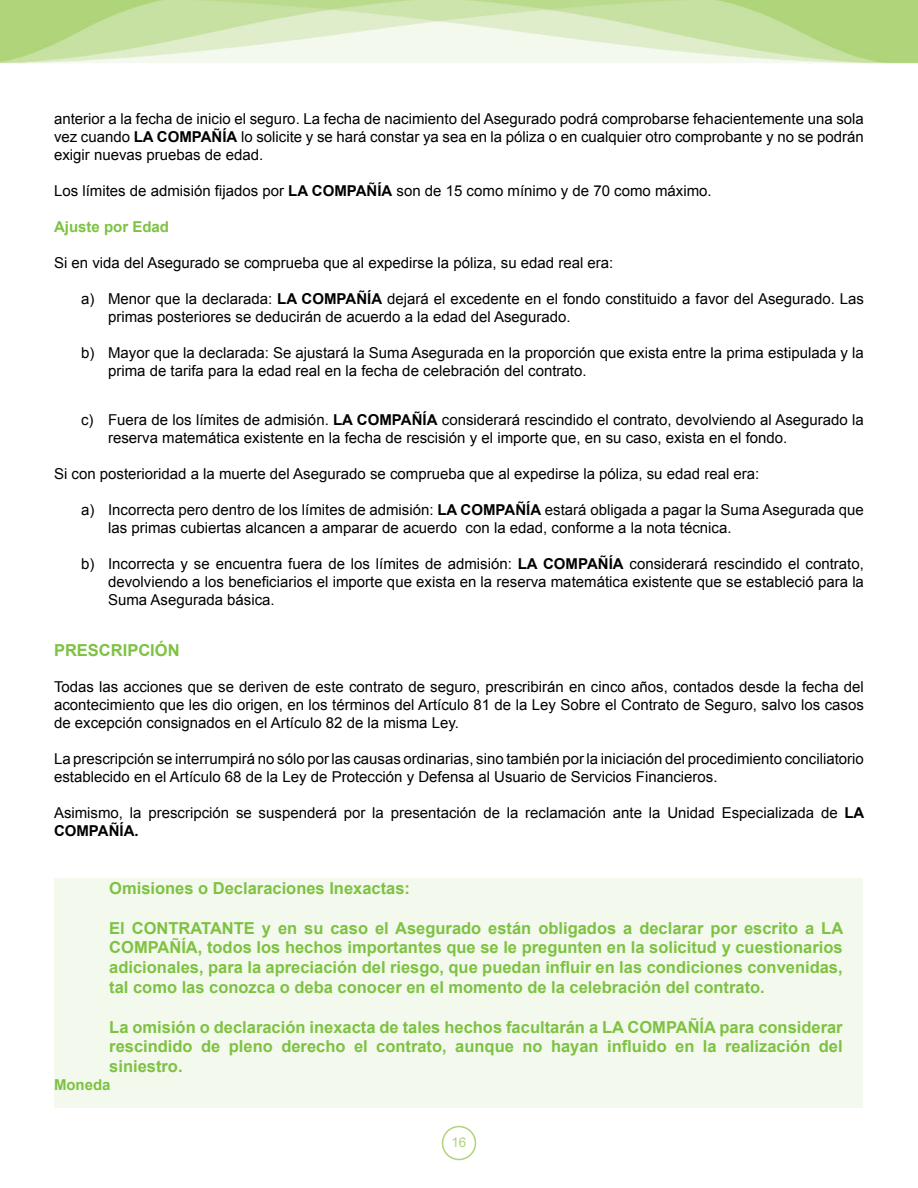
<style>
.page{position:relative;width:918px;height:1188px;background:#fff}
.page>*{position:absolute;margin:0;border:0;box-sizing:border-box;transform-origin:0 0}
.t1{font:700 16.5px/19.8px "Arial";color:#7dc242;text-align:justify}
.t2{font:15px/18px "Arial";color:#000}
.t3{font:700 15px "Arial";color:#7dc242}
.t4{font:13.5px "Arial";color:#aed479}
.s1{font-weight:700}
</style>
<div class="page">
<img style="left:0;top:0;width:918px;height:64px">
<div style="left:442px;top:1126px;width:34px;height:34px;border:2px solid #aed479;border-radius:50%"></div>
<div style="left:54px;top:878px;width:808px;height:229px;background:#f4f9ee"></div>
<p class="t2" style="left:54px;top:109px;width:811px;text-align:justify">anterior a la fecha de inicio el seguro. La fecha de nacimiento del Asegurado podrá comprobarse fehacientemente una sola vez cuando <span class="s1">LA COMPAÑÍA</span> lo solicite y se hará constar ya sea en la póliza o en cualquier otro comprobante y no se podrán exigir nuevas pruebas de edad.</p>
<p class="t2" style="left:54px;top:181px;width:659px">Los límites de admisión fijados por <span class="s1">LA COMPAÑÍA</span> son de 15 como mínimo y de 70 como máximo.</p>
<p class="t3" style="left:54px;top:216px;width:117px">Ajuste por Edad</p>
<p class="t2" style="left:54px;top:253px;width:561px">Si en vida del Asegurado se comprueba que al expedirse la póliza, su edad real era:</p>
<p class="t2" style="left:108px;top:289px;width:758px;text-indent:-27px">a) Menor que la declarada: <span class="s1">LA COMPAÑÍA</span> dejará el excedente en el fondo constituido a favor del Asegurado. Las primas posteriores se deducirán de acuerdo a la edad del Asegurado.</p>
<p class="t2" style="left:108px;top:343px;width:757px;text-indent:-27px">b) Mayor que la declarada: Se ajustará la Suma Asegurada en la proporción que exista entre la prima estipulada y la prima de tarifa para la edad real en la fecha de celebración del contrato.</p>
<p class="t2" style="left:108px;top:411px;width:757px;text-indent:-27px">c) Fuera de los límites de admisión. <span class="s1">LA COMPAÑÍA</span> considerará rescindido el contrato, devolviendo al Asegurado la reserva matemática existente en la fecha de rescisión y el importe que, en su caso, exista en el fondo.</p>
<p class="t2" style="left:54px;top:465px;width:707px">Si con posterioridad a la muerte del Asegurado se comprueba que al expedirse la póliza, su edad real era:</p>
<p class="t2" style="left:108px;top:501px;width:757px;text-indent:-27px">a) Incorrecta pero dentro de los límites de admisión: <span class="s1">LA COMPAÑÍA</span> estará obligada a pagar la Suma Asegurada que las primas cubiertas alcancen a amparar de acuerdo con la edad, conforme a la nota técnica.</p>
<p class="t2" style="left:108px;top:555px;width:757px;text-align:justify;text-indent:-27px">b) Incorrecta y se encuentra fuera de los límites de admisión: <span class="s1">LA COMPAÑÍA</span> considerará rescindido el contrato, devolviendo a los beneficiarios el importe que exista en la reserva matemática existente que se estableció para la Suma Asegurada básica.</p>
<p class="t1" style="left:54px;top:641px;width:12px">Prescri</p>
<p class="t1" style="left:127px;top:641px;width:51px">pción</p>
<p class="t2" style="left:54px;top:678px;width:811px;text-align:justify">Todas las acciones que se deriven de este contrato de seguro, prescribirán en cinco años, contados desde la fecha del acontecimiento que les dio origen, en los términos del Artículo 81 de la Ley Sobre el Contrato de Seguro, salvo los casos de excepción consignados en el Artículo 82 de la misma Ley.</p>
<p class="t2" style="left:54px;top:750px;width:811px">La prescripción se interrumpirá no sólo por las causas ordinarias, sino también por la iniciación del procedimiento conciliatorio establecido en el Artículo 68 de la Ley de Protección y Defensa al Usuario de Servicios Financieros.</p>
<p class="t2" style="left:54px;top:804px;width:812px">Asimismo, la prescripción se suspenderá por la presentación de la reclamación ante la Unidad Especializada de <span class="s1">LA<br>COMPAÑÍA.</span></p>
<p class="t1" style="left:109px;top:879px;width:302px">Omisiones o Declaraciones Inexactas:</p>
<p class="t1" style="left:109px;top:918px;width:736px">El CONTRATANTE y en su caso el Asegurado están obligados a declarar por escrito a LA COMPAÑÍA, todos los hechos importantes que se le pregunten en la solicitud y cuestionarios adicionales, para la apreciación del riesgo, que puedan influir en las condiciones convenidas, tal como las conozca o deba conocer en el momento de la celebración del contrato.</p>
<p class="t1" style="left:109px;top:1017px;width:735px">La omisión o declaración inexacta de tales hechos facultarán a LA COMPAÑÍA para considerar rescindido de pleno derecho el contrato, aunque no hayan influido en la realización del siniestro.</p>
<p class="t3" style="left:54px;top:1075px;width:58px">Moneda</p>
<p class="t4" style="left:451px;top:1134px;width:17px">16</p>
</div>
